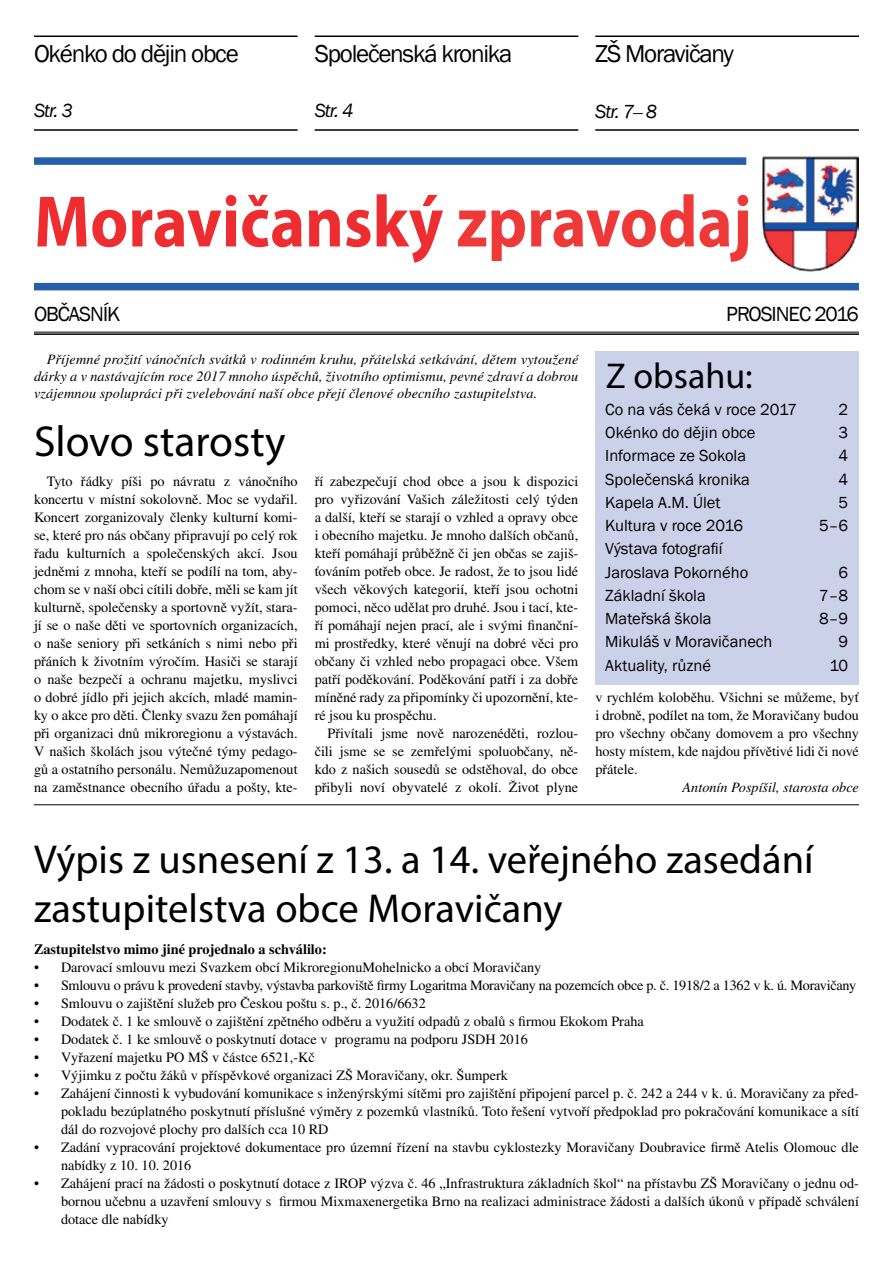
<style>
.page{position:relative;width:893px;height:1263px;background:#fff}
.page>*{position:absolute;margin:0;border:0;box-sizing:border-box;transform-origin:0 0}
.t1{font:700 73.5px "Myriad Pro";color:#ee2d31;scale:.9 1}
.t2{font:43.5px "Myriad Pro";color:#000}
.t3{font:40.5px/48.6px "Myriad Pro";color:#000}
.t4{font:36px "Myriad Pro";color:#000}
.t5{font:25.05px "Franklin Gothic";letter-spacing:-.05em;color:#000}
.t6{font:21px "Franklin Gothic";letter-spacing:-.05em;color:#000}
.t7{font:italic 19.5px "Franklin Gothic";letter-spacing:-.055em;color:#000}
.t8{font:16.5px/23.2px "Franklin Gothic";color:#000}
.t9{font:14.25px/18px "Times CE";color:#000;text-align:justify}
.t10{font:italic 14.25px/17.1px "Times CE";letter-spacing:.01em;color:#000;text-align:justify}
.t11{font:14.25px "Times CE";letter-spacing:-.02em;color:#000}
.t12{font:700 14.25px "Times CE";color:#000}
.s1{font-family:"Times CE";font-style:normal}
.s2{color:#ef3939}
</style>
<div class="page">
<img style="left:762px;top:156px;width:97px;height:116px">
<hr style="left:34px;top:36px;width:264px;height:1px;background:#000">
<div style="left:34px;top:283px;width:825px;height:7px;background:#255fac"></div>
<div style="left:34px;top:157px;width:712px;height:8px;background:#255fac"></div>
<hr style="left:315px;top:36px;width:263px;height:1px;background:#000">
<hr style="left:595px;top:36px;width:264px;height:1px;background:#000">
<hr style="left:34px;top:129px;width:264px;height:2px;background:#000">
<hr style="left:34px;top:332px;width:825px;height:1px;background:#000">
<hr style="left:34px;top:333px;width:825px;height:2px;background:#000">
<hr style="left:315px;top:129px;width:263px;height:2px;background:#000">
<hr style="left:595px;top:129px;width:264px;height:2px;background:#000">
<div style="left:595px;top:351px;width:264px;height:334px;background:#ccd1ea"></div>
<hr style="left:34px;top:804px;width:825px;height:1px;background:#000">
<h3 class="t5" style="left:34px;top:38px;width:206px">Okénko do dějin obce</h3>
<h3 class="t7" style="left:34px;top:98px;width:40px">Str. 3</h3>
<h3 class="t5" style="left:315px;top:38px;width:199px">Společenská kronika</h3>
<h3 class="t7" style="left:315px;top:98px;width:40px">Str. 4</h3>
<h3 class="t5" style="left:595px;top:38px;width:140px">ZŠ Moravičany</h3>
<h3 class="t7" style="left:595px;top:100px;width:63px">Str. 7<span class="s1">–</span> 8</h3>
<h1 class="t1" style="left:34px;top:174px;width:799px">Moravičanský <span class="s2">zpravodaj</span></h1>
<h3 class="t6" style="left:34px;top:300px;width:88px">OBČASNÍK</h3>
<h3 class="t6" style="left:726px;top:300px;width:134px">PROSINEC 2016</h3>
<p class="t10" style="left:34px;top:351px;width:546px;text-indent:13px">Příjemné prožití vánočních svátků v rodinném kruhu, přátelská setkávání, dětem vytoužené dárky a v nastávajícím roce 2017 mnoho úspěchů, životního optimismu, pevné zdraví a dobrou vzájemnou spolupráci při zvelebování naší obce přejí členové obecního zastupitelstva.</p>
<h2 class="t2" style="left:34px;top:415px;width:253px">Slovo starosty</h2>
<p class="t9" style="left:34px;top:472px;width:265px;text-indent:13px">Tyto řádky píši po návratu z vánočního koncertu v místní sokolovně. Moc se vydařil.<br>Koncert zorganizovaly členky kulturní komi&shy;se, které pro nás občany připravují po celý rok řadu kulturních a společenských akcí. Jsou jedněmi z mnoha, kteří se podílí na tom, aby&shy;chom se v naší obci cítili dobře, měli se kam jít kulturně, společensky a sportovně vyžít, stara&shy;jí se o naše děti ve sportovních organizacích, o naše seniory při setkáních s nimi nebo při přáních k životním výročím. Hasiči se starají o naše bezpečí a ochranu majetku, myslivci o dobré jídlo při jejich akcích, mladé mamin&shy;ky o akce pro děti. Členky svazu žen pomáhají při organizaci dnů mikroregionu a výstavách.<br>V našich školách jsou výtečné týmy pedago&shy;gů a ostatního personálu. Nemůžuzapomenout na zaměstnance obecního úřadu a pošty, kte-</p>
<p class="t9" style="left:315px;top:472px;width:265px">ří zabezpečují chod obce a jsou k dispozici pro vyřizování Vašich záležitosti celý týden a další, kteří se starají o vzhled a opravy obce i obecního majetku. Je mnoho dalších občanů, kteří pomáhají průběžně či jen občas se zajiš&shy;ťováním potřeb obce. Je radost, že to jsou lidé všech věkových kategorií, kteří jsou ochotni pomoci, něco udělat pro druhé. Jsou i tací, kte&shy;ří pomáhají nejen prací, ale i svými finanční&shy;mi prostředky, které věnují na dobré věci pro občany či vzhled nebo propagaci obce. Všem patří poděkování. Poděkování patří i za dobře míněné rady za připomínky či upozornění, kte&shy;ré jsou ku prospěchu.</p>
<p class="t9" style="left:315px;top:724px;width:265px;text-indent:13px">Přivítali jsme nově narozenéděti, rozlou&shy;čili jsme se se zemřelými spoluobčany, ně&shy;kdo z našich sousedů se odstěhoval, do obce přibyli noví obyvatelé z okolí. Život plyne</p>
<h3 class="t4" style="left:606px;top:353px;width:148px">Z obsahu:</h3>
<p class="t8" style="left:605px;top:398px;width:193px">Co na vás čeká v roce 2017</p>
<p class="t8" style="left:839px;top:398px;width:11px">2</p>
<p class="t8" style="left:605px;top:421px;width:152px">Okénko do dějin obce</p>
<p class="t8" style="left:839px;top:421px;width:11px">3</p>
<p class="t8" style="left:605px;top:445px;width:142px">Informace ze Sokola</p>
<p class="t8" style="left:839px;top:445px;width:11px">4</p>
<p class="t8" style="left:605px;top:468px;width:146px">Společenská kronika</p>
<p class="t8" style="left:839px;top:468px;width:11px">4</p>
<p class="t8" style="left:605px;top:491px;width:117px">Kapela A.M. Úlet</p>
<p class="t8" style="left:839px;top:491px;width:11px">5</p>
<p class="t8" style="left:605px;top:514px;width:140px">Kultura v roce 2016</p>
<p class="t8" style="left:819px;top:514px;width:31px">5–6</p>
<p class="t8" style="left:605px;top:538px;width:145px">Výstava fotografií<br>Jaroslava Pokorného</p>
<p class="t8" style="left:839px;top:561px;width:11px">6</p>
<p class="t8" style="left:605px;top:584px;width:102px">Základní škola</p>
<p class="t8" style="left:819px;top:584px;width:31px">7–8</p>
<p class="t8" style="left:605px;top:607px;width:108px">Mateřská škola</p>
<p class="t8" style="left:819px;top:607px;width:31px">8–9</p>
<p class="t8" style="left:605px;top:631px;width:169px">Mikuláš v Moravičanech</p>
<p class="t8" style="left:839px;top:631px;width:11px">9</p>
<p class="t8" style="left:605px;top:654px;width:107px">Aktuality, různé</p>
<p class="t8" style="left:829px;top:654px;width:20px">10</p>
<p class="t9" style="left:595px;top:688px;width:265px">v rychlém koloběhu. Všichni se můžeme, byť i drobně, podílet na tom, že Moravičany budou pro všechny občany domovem a pro všechny hosty místem, kde najdou přívětivé lidi či nové přátele.</p>
<p class="t10" style="left:683px;top:778px;width:178px">Antonín Pospíšil, starosta obce</p>
<h3 class="t3" style="left:34px;top:835px;width:781px">Výpis z usnesení z 13. a 14. veřejného zasedání zastupitelstva obce Moravičany</h3>
<p class="t12" style="left:34px;top:941px;width:294px">Zastupitelstvo mimo jiné projednalo a schválilo:</p>
<p class="t9" style="left:34px;top:958px;width:509px">• Darovací smlouvu mezi Svazkem obcí MikroregionuMohelnicko a obcí Moravičany</p>
<p class="t11" style="left:34px;top:977px;width:824px">• Smlouvu o právu k provedení stavby, výstavba parkoviště firmy Logaritma Moravičany na pozemcích obce p. č. 1918/2 a 1362 v k. ú. Moravičany</p>
<p class="t9" style="left:34px;top:994px;width:393px">• Smlouvu o zajištění služeb pro Českou poštu s. p., č. 2016/6632</p>
<p class="t9" style="left:34px;top:1012px;width:611px">• Dodatek č. 1 ke smlouvě o zajištění zpětného odběru a využití odpadů z obalů s firmou Ekokom Praha</p>
<p class="t9" style="left:34px;top:1030px;width:495px">• Dodatek č. 1 ke smlouvě o poskytnutí dotace v programu na podporu JSDH 2016</p>
<p class="t9" style="left:34px;top:1048px;width:282px">• Vyřazení majetku PO MŠ v částce 6521,-Kč</p>
<p class="t9" style="left:34px;top:1066px;width:475px">• Výjimku z počtu žáků v příspěvkové organizaci ZŠ Moravičany, okr. Šumperk</p>
<p class="t9" style="left:61px;top:1084px;width:799px;text-indent:-27px">• Zahájení činnosti k vybudování komunikace s inženýrskými sítěmi pro zajištění připojení parcel p. č. 242 a 244 v k. ú. Moravičany za před&shy;pokladu bezúplatného poskytnutí příslušné výměry z pozemků vlastníků. Toto řešení vytvoří předpoklad pro pokračování komunikace a sítí dál do rozvojové plochy pro dalších cca 10 RD</p>
<p class="t9" style="left:61px;top:1138px;width:799px;text-indent:-27px">• Zadání vypracování projektové dokumentace pro územní řízení na stavbu cyklostezky Moravičany Doubravice firmě Atelis Olomouc dle nabídky z 10. 10. 2016</p>
<p class="t9" style="left:61px;top:1174px;width:799px;text-indent:-27px">• Zahájení prací na žádosti o poskytnutí dotace z IROP výzva č. 46 „Infrastruktura základních škol“ na přístavbu ZŠ Moravičany o jednu od&shy;bornou učebnu a uzavření smlouvy s firmou Mixmaxenergetika Brno na realizaci administrace žádosti a dalších úkonů v případě schválení dotace dle nabídky</p>
</div>
